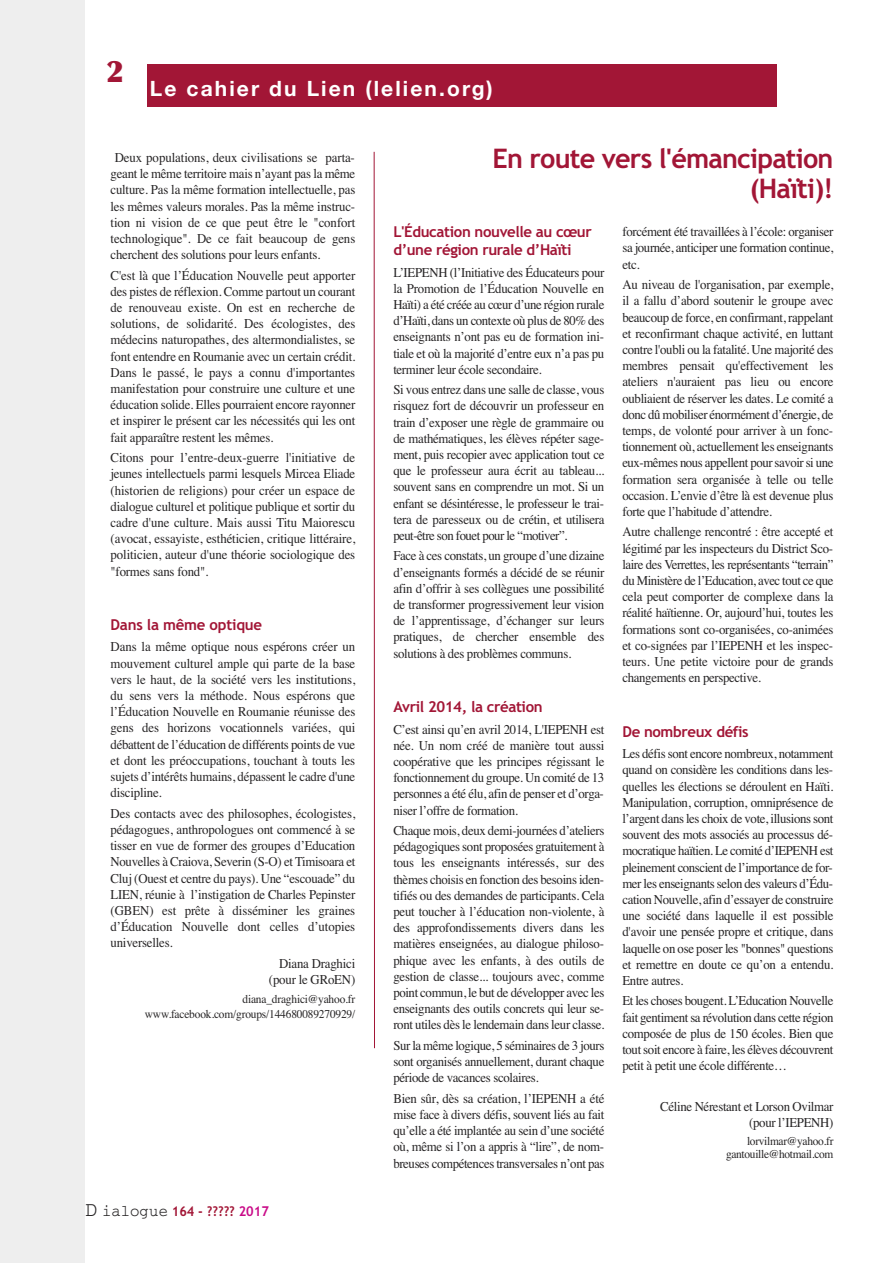
<style>
.page{position:relative;width:893px;height:1263px;background:#fff}
.page>*{position:absolute;margin:0;border:0;box-sizing:border-box;transform-origin:0 0}
.t1{font:900 30px "Optima";color:#a21636;scale:.95 1}
.t2{font:700 27px/30px "Trebuchet MS";letter-spacing:-.03em;color:#a21636;text-align:right}
.t3{font:700 21px "Helvetica Neue";letter-spacing:.1em;color:#fff}
.t4{font:700 15px/18px "Trebuchet MS";letter-spacing:-.025em;color:#a21636}
.t5{font:13.5px/16.2px "Times";letter-spacing:-.025em;color:#272526;text-align:justify;scale:.95 1}
.t6{font:700 13.5px "Trebuchet MS";color:#a21636;scale:.95 1}
.t7{font:12px/14.4px "Times";letter-spacing:-.015em;color:#272526;text-align:right;scale:.95 1}
.s1{font-family:"Courier";font-weight:400;font-size:21px;color:#272526}
.s2{font-family:"Courier";font-weight:400;font-size:16.5px;color:#272526}
.s3{color:#c90b88}
</style>
<div class="page">
<div style="left:147px;top:64px;width:629px;height:42px;background:#a21636"></div>
<div style="left:0;top:0;width:85px;height:1263px;background:#eee"></div>
<hr style="left:374px;top:152px;width:1px;height:896px;background:#a21636">
<h1 class="t1" style="left:107px;top:53px;width:19px">2</h1>
<h3 class="t3" style="left:150px;top:76px;width:344px">Le cahier du Lien (lelien.org)</h3>
<p class="t5" style="left:111px;top:149px;width:259px;text-indent:4px">Deux populations, deux civilisations se parta&shy;geant le même territoire mais n’ayant pas la même culture. Pas la même formation intellectuelle, pas les mêmes valeurs morales. Pas la même instruc&shy;tion ni vision de ce que peut être le "confort technologique". De ce fait beaucoup de gens cherchent des solutions pour leurs enfants.</p>
<p class="t5" style="left:111px;top:267px;width:259px">C'est là que l’Éducation Nouvelle peut apporter des pistes de réflexion. Comme partout un courant de renouveau existe. On est en recherche de solutions, de solidarité. Des écologistes, des médecins naturopathes, des altermondialistes, se font entendre en Roumanie avec un certain crédit.<br>Dans le passé, le pays a connu d'importantes manifestation pour construire une culture et une éducation solide. Elles pourraient encore rayonner et inspirer le présent car les nécessités qui les ont fait apparaître restent les mêmes.</p>
<p class="t5" style="left:111px;top:449px;width:259px">Citons pour l’entre-deux-guerre l'initiative de jeunes intellectuels parmi lesquels Mircea Eliade (historien de religions) pour créer un espace de dialogue culturel et politique publique et sortir du cadre d'une culture. Mais aussi Titu Maiorescu (avocat, essayiste, esthéticien, critique littéraire, politicien, auteur d'une théorie sociologique des "formes sans fond".</p>
<p class="t4" style="left:111px;top:616px;width:153px">Dans la même optique</p>
<p class="t5" style="left:111px;top:639px;width:259px">Dans la même optique nous espérons créer un mouvement culturel ample qui parte de la base vers le haut, de la société vers les institutions, du sens vers la méthode. Nous espérons que l’Éducation Nouvelle en Roumanie réunisse des gens des horizons vocationnels variées, qui débattent de l’éducation de différents points de vue et dont les préoccupations, touchant à touts les sujets d’intérêts humains, dépassent le cadre d'une discipline.</p>
<p class="t5" style="left:111px;top:805px;width:259px">Des contacts avec des philosophes, écologistes, pédagogues, anthropologues ont commencé à se tisser en vue de former des groupes d’Education Nouvelles à Craiova, Severin (S-O) et Timisoara et Cluj (Ouest et centre du pays). Une “escouade” du LIEN, réunie à l’instigation de Charles Pepinster (GBEN) est prête à disséminer les graines d’Éducation Nouvelle dont celles d’utopies universelles.</p>
<p class="t5" style="left:269px;top:955px;width:92px;text-align:right">Diana Draghici (pour le GRoEN)</p>
<p class="t7" style="left:145px;top:992px;width:223px">diana_draghici@yahoo.fr www.facebook.com/groups/144680089270929/</p>
<p class="t6" style="left:85px;top:1203px;width:195px"><span class="s1">D</span> <span class="s2">ialogue</span> 164 - ????? <span class="s3">2017</span></p>
<h2 class="t2" style="left:492px;top:143px;width:342px">En route vers l'émancipation (Haïti)!</h2>
<p class="t4" style="left:393px;top:223px;width:200px">L'Éducation nouvelle au cœur d’une région rurale d’Haïti</p>
<p class="t5" style="left:393px;top:264px;width:224px">L’IEPENH (l’Initiative des Éducateurs pour la Promotion de l’Éducation Nouvelle en Haïti) a été créée au cœur d’une région rurale d’Haïti, dans un contexte où plus de 80% des enseignants n’ont pas eu de formation ini&shy;tiale et où la majorité d’entre eux n’a pas pu terminer leur école secondaire.</p>
<p class="t5" style="left:393px;top:381px;width:224px">Si vous entrez dans une salle de classe, vous risquez fort de découvrir un professeur en train d’exposer une règle de grammaire ou de mathématiques, les élèves répéter sage&shy;ment, puis recopier avec application tout ce que le professeur aura écrit au tableau... souvent sans en comprendre un mot. Si un enfant se désintéresse, le professeur le trai&shy;tera de paresseux ou de crétin, et utilisera peut-être son fouet pour le “motiver”.</p>
<p class="t5" style="left:393px;top:548px;width:224px">Face à ces constats, un groupe d’une dizaine d’enseignants formés a décidé de se réunir afin d’offrir à ses collègues une possibilité de transformer progressivement leur vision de l’apprentissage, d’échanger sur leurs pratiques, de chercher ensemble des solutions à des problèmes communs.</p>
<p class="t4" style="left:393px;top:698px;width:151px">Avril 2014, la création</p>
<p class="t5" style="left:393px;top:721px;width:224px">C’est ainsi qu’en avril 2014, L'IEPENH est née. Un nom créé de manière tout aussi coopérative que les principes régissant le fonctionnement du groupe. Un comité de 13 personnes a été élu, afin de penser et d’orga&shy;niser l’offre de formation.</p>
<p class="t5" style="left:393px;top:822px;width:224px">Chaque mois, deux demi-journées d’ateliers pédagogiques sont proposées gratuitement à tous les enseignants intéressés, sur des thèmes choisis en fonction des besoins iden&shy;tifiés ou des demandes de participants. Cela peut toucher à l’éducation non-violente, à des approfondissements divers dans les matières enseignées, au dialogue philoso&shy;phique avec les enfants, à des outils de gestion de classe... toujours avec, comme point commun, le but de développer avec les enseignants des outils concrets qui leur se&shy;ront utiles dès le lendemain dans leur classe.</p>
<p class="t5" style="left:393px;top:1037px;width:224px">Sur la même logique, 5 séminaires de 3 jours sont organisés annuellement, durant chaque période de vacances scolaires.</p>
<p class="t5" style="left:393px;top:1090px;width:224px">Bien sûr, dès sa création, l’IEPENH a été mise face à divers défis, souvent liés au fait qu’elle a été implantée au sein d’une société où, même si l’on a appris à “lire”, de nom&shy;breuses compétences transversales n’ont pas</p>
<p class="t5" style="left:622px;top:223px;width:224px">forcément été travaillées à l’école: organiser sa journée, anticiper une formation continue, etc.</p>
<p class="t5" style="left:622px;top:276px;width:224px">Au niveau de l'organisation, par exemple, il a fallu d’abord soutenir le groupe avec beaucoup de force, en confirmant, rappelant et reconfirmant chaque activité, en luttant contre l'oubli ou la fatalité. Une majorité des membres pensait qu'effectivement les ateliers n'auraient pas lieu ou encore oubliaient de réserver les dates. Le comité a donc dû mobiliser énormément d’énergie, de temps, de volonté pour arriver à un fonc&shy;tionnement où, actuellement les enseignants eux-mêmes nous appellent pour savoir si une formation sera organisée à telle ou telle occasion. L’envie d’être là est devenue plus forte que l’habitude d’attendre.</p>
<p class="t5" style="left:622px;top:524px;width:224px">Autre challenge rencontré : être accepté et légitimé par les inspecteurs du District Sco&shy;laire des Verrettes, les représentants “terrain” du Ministère de l’Education, avec tout ce que cela peut comporter de complexe dans la réalité haïtienne. Or, aujourd’hui, toutes les formations sont co-organisées, co-animées et co-signées par l’IEPENH et les inspec&shy;teurs. Une petite victoire pour de grands changements en perspective.</p>
<p class="t4" style="left:622px;top:723px;width:128px">De nombreux défis</p>
<p class="t5" style="left:622px;top:745px;width:224px">Les défis sont encore nombreux, notamment quand on considère les conditions dans les&shy;quelles les élections se déroulent en Haïti.<br>Manipulation, corruption, omniprésence de l’argent dans les choix de vote, illusions sont souvent des mots associés au processus dé&shy;mocratique haïtien. Le comité d’IEPENH est pleinement conscient de l’importance de for&shy;mer les enseignants selon des valeurs d’Édu&shy;cation Nouvelle, afin d’essayer de construire une société dans laquelle il est possible d'avoir une pensée propre et critique, dans laquelle on ose poser les "bonnes" questions et remettre en doute ce qu’on a entendu.<br>Entre autres.</p>
<p class="t5" style="left:622px;top:993px;width:224px">Et les choses bougent. L’Education Nouvelle fait gentiment sa révolution dans cette région composée de plus de 150 écoles. Bien que tout soit encore à faire, les élèves découvrent petit à petit une école différente…</p>
<p class="t5" style="left:660px;top:1098px;width:184px;text-align:right">Céline Nérestant et Lorson Ovilmar (pour l’IEPENH)</p>
<p class="t7" style="left:726px;top:1134px;width:115px;line-height:13.2px">lorvilmar@yahoo.fr gantouille@hotmail.com</p>
</div>
